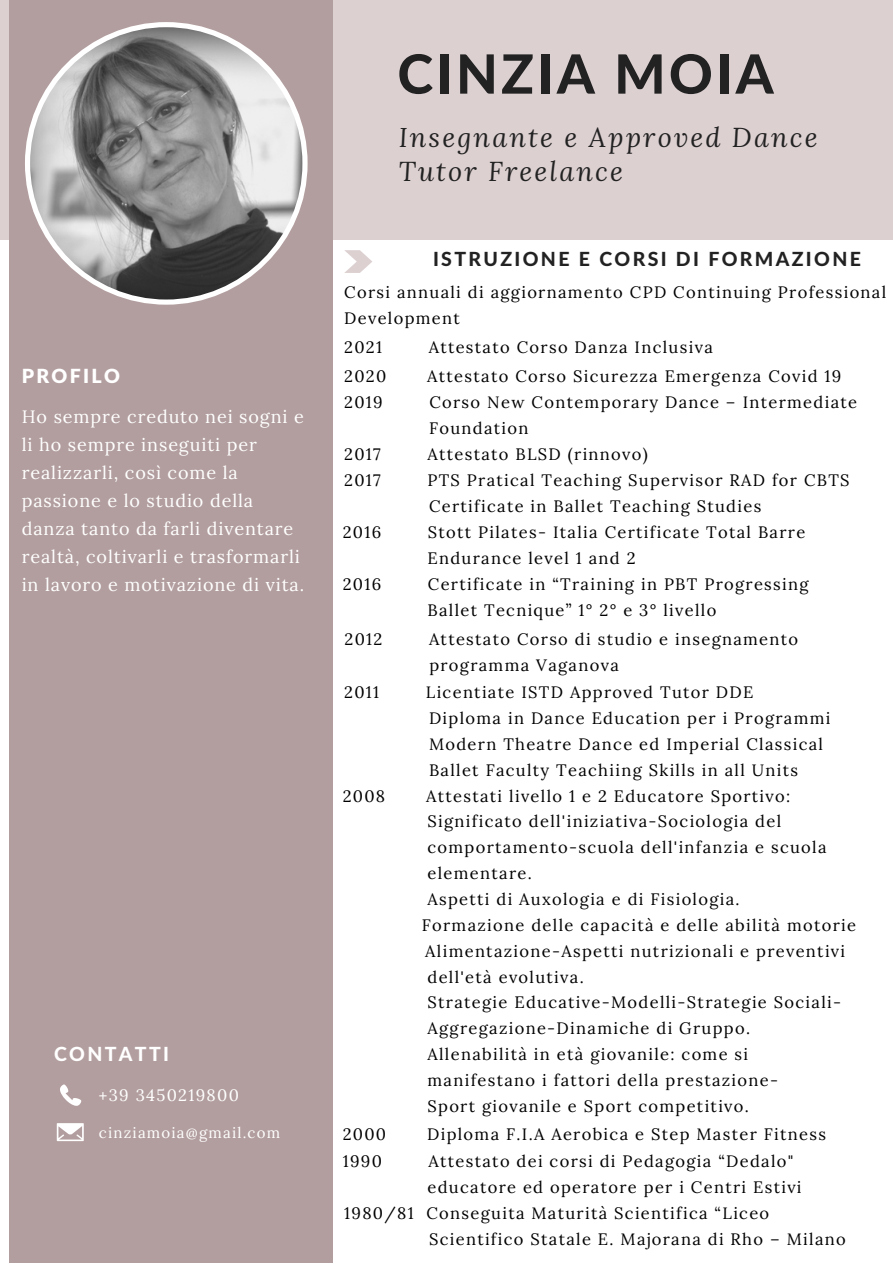
<style>
.page{position:relative;width:893px;height:1264px;background:#fff}
.page>*{position:absolute;margin:0;border:0;box-sizing:border-box;transform-origin:0 0}
.t1{font:800 54.15px "Lato Latin";letter-spacing:.06em;color:#222}
.t2{font:italic 27px/33.5px "Lora";letter-spacing:.08em;color:#222}
.t3{font:800 19.5px "Lato Latin";letter-spacing:.12em;color:#222}
.t4{font:800 19.5px "Lato Latin";letter-spacing:.12em;color:#fff}
.t5{font:900 19.5px "Lato Latin";letter-spacing:.12em;color:#fff}
.t6{font:18px/28px "Lora";letter-spacing:.05em;color:#fff}
.t7{font:16.5px/25.8px "Lora";letter-spacing:.08em;color:#000}
.t8{font:16.5px "Lora";letter-spacing:.08em;color:#fff}
.t9{font:15px "Lora";letter-spacing:.08em;color:#fff}
</style>
<div class="page">
<div style="left:0;top:0;width:892px;height:240px;background:#ddd0d1"></div>
<div style="left:10px;top:0;width:323px;height:1262px;background:#b39e9f"></div>
<svg style="left:60px;top:1084px;width:21px;height:21px"></svg>
<svg style="left:57px;top:1123px;width:27px;height:18px"></svg>
<svg style="left:25px;top:22px;width:282px;height:283px"></svg>
<svg style="left:344px;top:250px;width:28px;height:23px"></svg>
<p class="t5" style="left:22px;top:368px;width:100px">PROFILO</p>
<p class="t6" style="left:22px;top:402px;width:284px">Ho sempre creduto nei sogni e li ho sempre inseguiti per realizzarli, così come la passione e lo studio della danza tanto da farli diventare realtà, coltivarli e trasformarli in lavoro e motivazione di vita.</p>
<p class="t4" style="left:54px;top:1045px;width:116px">CONTATTI</p>
<p class="t8" style="left:99px;top:1084px;width:142px">+39 3450219800</p>
<p class="t9" style="left:99px;top:1123px;width:183px">cinziamoia@gmail.com</p>
<p class="t1" style="left:397px;top:50px;width:377px">CINZIA MOIA</p>
<p class="t2" style="left:398px;top:120px;width:420px">Insegnante e Approved Dance<br>Tutor Freelance</p>
<p class="t3" style="left:433px;top:250px;width:429px">ISTRUZIONE E CORSI DI FORMAZIONE</p>
<p class="t7" style="left:344px;top:279px;width:543px">Corsi annuali di aggiornamento CPD Continuing Professional<br>Development</p>
<p class="t7" style="left:344px;top:334px;width:39px">2021</p>
<p class="t7" style="left:428px;top:334px;width:286px">Attestato Corso Danza Inclusiva</p>
<p class="t7" style="left:344px;top:363px;width:44px">2020</p>
<p class="t7" style="left:427px;top:363px;width:415px">Attestato Corso Sicurezza Emergenza Covid 19</p>
<p class="t7" style="left:344px;top:389px;width:40px">2019</p>
<p class="t7" style="left:429px;top:389px;width:429px">Corso New Contemporary Dance – Intermediate</p>
<p class="t7" style="left:429px;top:415px;width:101px">Foundation</p>
<p class="t7" style="left:344px;top:441px;width:38px">2017</p>
<p class="t7" style="left:427px;top:441px;width:222px">Attestato BLSD (rinnovo)</p>
<p class="t7" style="left:344px;top:467px;width:38px">2017</p>
<p class="t7" style="left:427px;top:467px;width:423px">PTS Pratical Teaching Supervisor RAD for CBTS</p>
<p class="t7" style="left:429px;top:493px;width:334px">Certificate in Ballet Teaching Studies</p>
<p class="t7" style="left:342px;top:519px;width:40px">2016</p>
<p class="t7" style="left:428px;top:519px;width:379px">Stott Pilates- Italia Certificate Total Barre</p>
<p class="t7" style="left:427px;top:545px;width:209px">Endurance level 1 and 2</p>
<p class="t7" style="left:342px;top:570px;width:40px">2016</p>
<p class="t7" style="left:428px;top:570px;width:382px">Certificate in “Training in PBT Progressing</p>
<p class="t7" style="left:427px;top:596px;width:290px">Ballet Tecnique” 1° 2° e 3° livello</p>
<p class="t7" style="left:344px;top:626px;width:39px">2012</p>
<p class="t7" style="left:429px;top:626px;width:371px">Attestato Corso di studio e insegnamento</p>
<p class="t7" style="left:429px;top:652px;width:191px">programma Vaganova</p>
<p class="t7" style="left:344px;top:679px;width:37px">2011</p>
<p class="t7" style="left:426px;top:679px;width:329px">Licentiate ISTD Approved Tutor DDE</p>
<p class="t7" style="left:429px;top:704px;width:403px">Diploma in Dance Education per i Programmi</p>
<p class="t7" style="left:429px;top:730px;width:395px">Modern Theatre Dance ed Imperial Classical</p>
<p class="t7" style="left:429px;top:756px;width:370px">Ballet Faculty Teachiing Skills in all Units</p>
<p class="t7" style="left:342px;top:782px;width:44px">2008</p>
<p class="t7" style="left:426px;top:782px;width:365px">Attestati livello 1 e 2 Educatore Sportivo:</p>
<p class="t7" style="left:427px;top:808px;width:355px">Significato dell'iniziativa-Sociologia del</p>
<p class="t7" style="left:427px;top:834px;width:400px">comportamento-scuola dell'infanzia e scuola</p>
<p class="t7" style="left:427px;top:860px;width:106px">elementare.</p>
<p class="t7" style="left:427px;top:886px;width:313px">Aspetti di Auxologia e di Fisiologia.</p>
<p class="t7" style="left:422px;top:911px;width:435px">Formazione delle capacità e delle abilità motorie</p>
<p class="t7" style="left:425px;top:937px;width:421px">Alimentazione-Aspetti nutrizionali e preventivi</p>
<p class="t7" style="left:427px;top:963px;width:158px">dell'età evolutiva.</p>
<p class="t7" style="left:427px;top:989px;width:415px">Strategie Educative-Modelli-Strategie Sociali-</p>
<p class="t7" style="left:427px;top:1015px;width:324px">Aggregazione-Dinamiche di Gruppo.</p>
<p class="t7" style="left:427px;top:1041px;width:322px">Allenabilità in età giovanile: come si</p>
<p class="t7" style="left:427px;top:1067px;width:352px">manifestano i fattori della prestazione-</p>
<p class="t7" style="left:427px;top:1092px;width:323px">Sport giovanile e Sport competitivo.</p>
<p class="t7" style="left:342px;top:1121px;width:45px">2000</p>
<p class="t7" style="left:427px;top:1121px;width:400px">Diploma F.I.A Aerobica e Step Master Fitness</p>
<p class="t7" style="left:342px;top:1148px;width:41px">1990</p>
<p class="t7" style="left:428px;top:1148px;width:366px">Attestato dei corsi di Pedagogia “Dedalo"</p>
<p class="t7" style="left:427px;top:1174px;width:375px">educatore ed operatore per i Centri Estivi</p>
<p class="t7" style="left:344px;top:1200px;width:426px">1980/81 Conseguita Maturità Scientifica “Liceo</p>
<p class="t7" style="left:429px;top:1226px;width:418px">Scientifico Statale E. Majorana di Rho – Milano</p>
</div>
